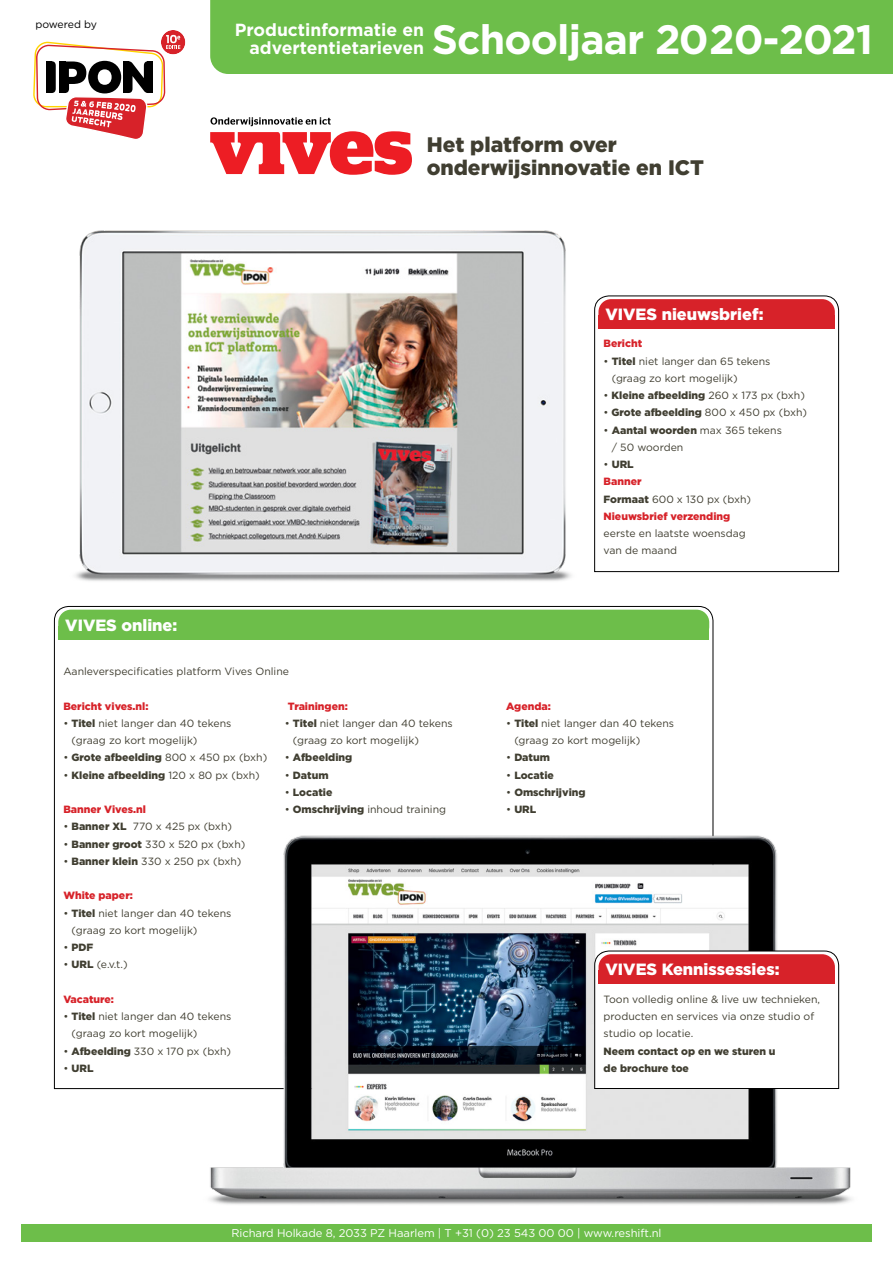
<style>
.page{position:relative;width:893px;height:1263px;background:#fff}
.page>*{position:absolute;margin:0;border:0;box-sizing:border-box;transform-origin:0 0}
.t1{font:700 40.95px "Gotham";letter-spacing:-.02em;color:#fff}
.t2{font:900 21px/22.5px "Gotham";color:#403e31}
.t3{font:700 17.55px/18.3px "Gotham";color:#fff;text-align:right}
.t4{font:900 16.35px "Gotham";color:#fff}
.t5{font:11.25px "Gotham";letter-spacing:-.005em;color:#fff}
.t6{font:10.5px/17.2px "Gotham";color:#403e31}
.t7{font:900 10.5px/17.2px "Gotham";color:#403e31}
.t8{font:900 10.5px/17.2px "Gotham";color:#d72229}
.t9{font:10.5px "Gotham";letter-spacing:-.02em;color:#000}
.s1{font-weight:900}
.s2{font-weight:400}
.s3{font-weight:400;color:#403e31}
.s4{color:#403e31}
</style>
<div class="page">
<div style="left:210px;top:0;width:683px;height:74px;background:#6dbe4a"></div>
<div style="left:21px;top:1224px;width:851px;height:18px;background:#6dbe4a"></div>
<svg style="left:54px;top:606px;width:660px;height:483px"></svg>
<svg style="left:606px;top:295px;width:233px;height:277px"></svg>
<div style="left:58px;top:610px;width:651px;height:29px;background:#6dbe4a;border-radius:13px"></div>
<div style="left:598px;top:299px;width:237px;height:30px;background:#d72229;border-radius:13px"></div>
<img style="left:112px;top:779px;width:740px;height:426px">
<img style="left:54px;top:230px;width:552px;height:388px">
<svg style="left:210px;top:117px;width:202px;height:58px"></svg>
<svg style="left:33px;top:30px;width:153px;height:109px"></svg>
<svg style="left:594px;top:950px;width:245px;height:139px"></svg>
<div style="left:598px;top:970px;width:237px;height:14px;background:#d72229"></div>
<div style="left:598px;top:954px;width:237px;height:30px;background:#d72229;border-radius:13px"></div>
<p class="t9" style="left:35px;top:17px;width:63px">powered by</p>
<h3 class="t3" style="left:235px;top:20px;width:191px">Productinformatie en advertentietarieven</h3>
<h1 class="t1" style="left:432px;top:12px;width:443px">Schooljaar 2020-2021</h1>
<h2 class="t2" style="left:427px;top:133px;width:279px">Het platform over onderwijsinnovatie en ICT</h2>
<h3 class="t4" style="left:605px;top:303px;width:159px">VIVES nieuwsbrief:</h3>
<h3 class="t4" style="left:65px;top:613px;width:113px">VIVES online:</h3>
<p class="t6" style="left:63px;top:662px;width:227px">Aanleverspecificaties platform Vives Online</p>
<p class="t8" style="left:63px;top:697px;width:87px">Bericht vives.nl:</p>
<p class="t6" style="left:72px;top:714px;width:161px;text-indent:-8px">• <span class="s1">Titel</span> niet langer dan 40 tekens (graag zo kort mogelijk)</p>
<p class="t6" style="left:63px;top:749px;width:205px">• <span class="s1">Grote afbeelding</span> 800 x 450 px (bxh)</p>
<p class="t7" style="left:63px;top:766px;width:198px"><span class="s2">•</span> Kleine afbeelding <span class="s2">120 x 80 px (bxh)</span></p>
<p class="t8" style="left:63px;top:801px;width:84px">Banner Vives.nl</p>
<p class="t6" style="left:63px;top:818px;width:170px">• <span class="s1">Banner XL</span> 770 x 425 px (bxh)</p>
<p class="t6" style="left:63px;top:835px;width:184px">• <span class="s1">Banner groot</span> 330 x 520 px (bxh)</p>
<p class="t6" style="left:63px;top:852px;width:180px">• <span class="s1">Banner klein</span> 330 x 250 px (bxh)</p>
<p class="t8" style="left:63px;top:887px;width:71px">White paper:</p>
<p class="t6" style="left:72px;top:904px;width:161px;text-indent:-8px">• <span class="s1">Titel</span> niet langer dan 40 tekens (graag zo kort mogelijk)</p>
<p class="t7" style="left:63px;top:939px;width:32px"><span class="s2">•</span> PDF</p>
<p class="t6" style="left:63px;top:956px;width:66px">• <span class="s1">URL</span> (e.v.t.)</p>
<p class="t8" style="left:63px;top:990px;width:52px">Vacature:</p>
<p class="t6" style="left:72px;top:1007px;width:161px;text-indent:-8px">• <span class="s1">Titel</span> niet langer dan 40 tekens (graag zo kort mogelijk)</p>
<p class="t6" style="left:63px;top:1042px;width:169px">• <span class="s1">Afbeelding</span> 330 x 170 px (bxh)</p>
<p class="t7" style="left:63px;top:1059px;width:32px"><span class="s2">•</span> URL</p>
<p class="t8" style="left:288px;top:697px;width:61px">Trainingen:</p>
<p class="t6" style="left:293px;top:714px;width:161px;text-indent:-8px">• <span class="s1">Titel</span> niet langer dan 40 tekens (graag zo kort mogelijk)</p>
<p class="t7" style="left:285px;top:749px;width:69px"><span class="s2">•</span> Afbeelding</p>
<p class="t7" style="left:285px;top:766px;width:45px"><span class="s2">•</span> Datum</p>
<p class="t7" style="left:285px;top:783px;width:49px"><span class="s2">•</span> Locatie</p>
<p class="t6" style="left:285px;top:800px;width:163px">• <span class="s1">Omschrijving</span> inhoud training</p>
<p class="t8" style="left:604px;top:335px;width:40px">Bericht</p>
<p class="t6" style="left:612px;top:352px;width:160px;text-indent:-8px">• <span class="s1">Titel</span> niet langer dan 65 tekens (graag zo kort mogelijk)</p>
<p class="t7" style="left:604px;top:387px;width:203px"><span class="s2">•</span> Kleine afbeelding <span class="s2">260 x 173 px (bxh)</span></p>
<p class="t6" style="left:604px;top:404px;width:205px">• <span class="s1">Grote afbeelding</span> 800 x 450 px (bxh)</p>
<p class="t6" style="left:612px;top:421px;width:172px;text-indent:-8px">• <span class="s1">Aantal woorden</span> max 365 tekens / 50 woorden</p>
<p class="t8" style="left:604px;top:456px;width:149px"><span class="s3">•</span> <span class="s4">URL<br></span>Banner<br><span class="s4">Formaat</span> <span class="s3">600 x 130 px (bxh)<br></span>Nieuwsbrief verzending</p>
<p class="t6" style="left:604px;top:525px;width:144px">eerste en laatste woensdag van de maand</p>
<p class="t8" style="left:506px;top:697px;width:46px">Agenda:</p>
<p class="t6" style="left:514px;top:714px;width:161px;text-indent:-8px">• <span class="s1">Titel</span> niet langer dan 40 tekens (graag zo kort mogelijk)</p>
<p class="t7" style="left:506px;top:749px;width:45px"><span class="s2">•</span> Datum</p>
<p class="t7" style="left:506px;top:766px;width:49px"><span class="s2">•</span> Locatie</p>
<p class="t7" style="left:506px;top:783px;width:81px"><span class="s2">•</span> Omschrijving</p>
<p class="t7" style="left:506px;top:801px;width:32px"><span class="s2">•</span> URL</p>
<h3 class="t4" style="left:606px;top:958px;width:175px">VIVES Kennissessies:</h3>
<p class="t6" style="left:604px;top:990px;width:218px">Toon volledig online &amp; live uw technieken, producten en services via onze studio of studio op locatie.</p>
<p class="t7" style="left:604px;top:1042px;width:173px">Neem contact op en we sturen u de brochure toe</p>
<p class="t5" style="left:231px;top:1225px;width:432px">Richard Holkade 8, 2033 PZ Haarlem | T +31 (0) 23 543 00 00 | www.reshift.nl</p>
</div>
